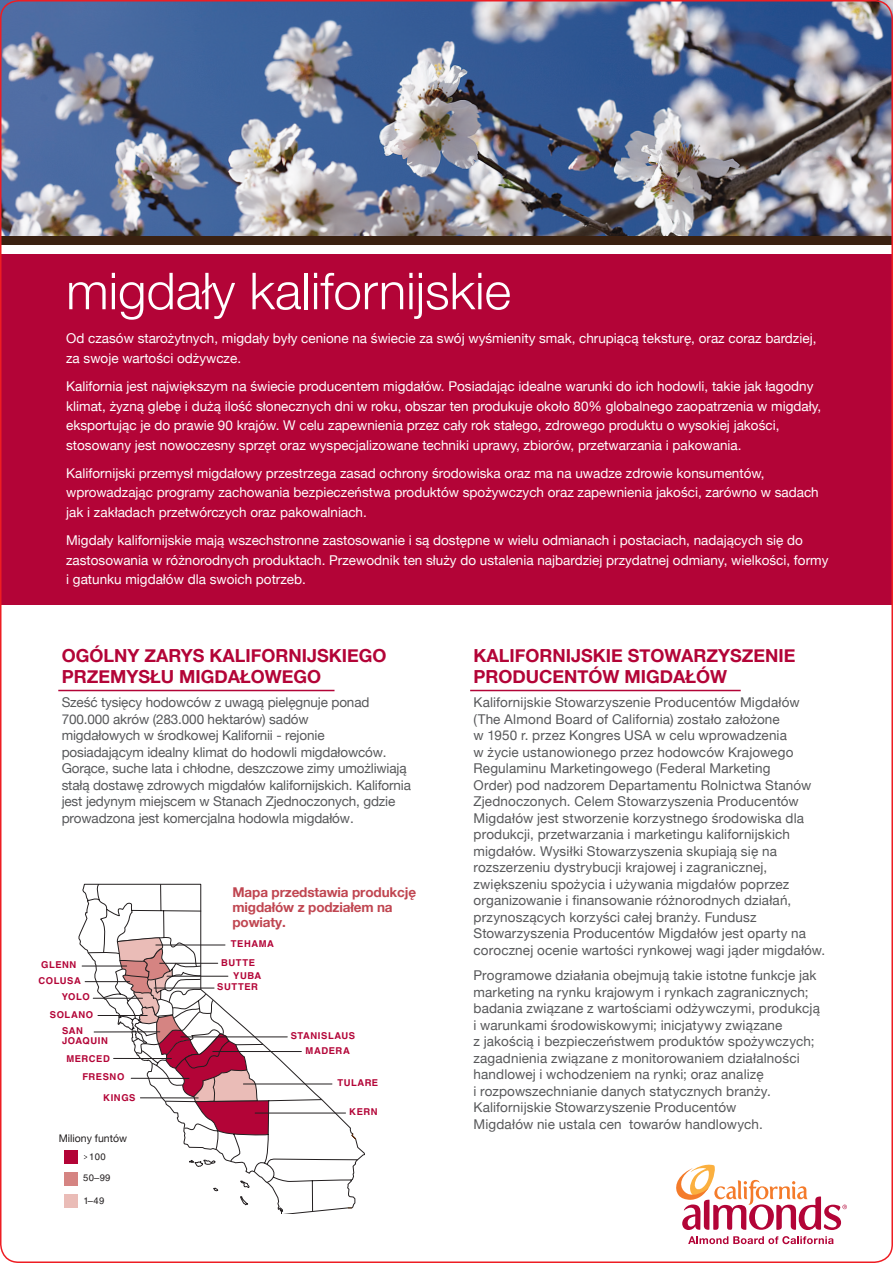
<style>
.page{position:relative;width:893px;height:1263px;background:#fff}
.page>*{position:absolute;margin:0;border:0;box-sizing:border-box;transform-origin:0 0}
.t1{font:300 51px "Helvetica Neue";color:#fff}
.t2{font:700 18px/21px "Helvetica Neue";color:#b30437}
.t3{font:13.5px/16.5px "Helvetica Neue";letter-spacing:.01em;color:#57585a}
.t4{font:13.5px/19.5px "Helvetica Neue";color:#fff}
.t5{font:13.5px/16.5px "Helvetica Neue";letter-spacing:-.01em;color:#57585a}
.t6{font:700 13.5px/15px "Helvetica Neue";letter-spacing:-.01em;color:#c04651}
.t7{font:10.5px "Helvetica Neue";color:#231f20}
.t8{font:700 9.45px/10.6px "Helvetica";letter-spacing:.055em;color:#b30437}
.t9{font:9.45px/16px "Helvetica";letter-spacing:.04em;color:#231f20;text-align:center}
</style>
<div class="page">
<img style="left:0;top:0;width:893px;height:237px">
<div style="left:0;top:254px;width:893px;height:351px;background:#b30437"></div>
<svg style="left:688px;top:1236px;width:145px;height:8px"></svg>
<svg style="left:676px;top:1164px;width:171px;height:66px"></svg>
<svg style="left:183px;top:1036px;width:175px;height:176px"></svg>
<div style="left:65px;top:1172px;width:13px;height:14px;background:#d58482"></div>
<div style="left:65px;top:1150px;width:13px;height:14px;background:#b30437"></div>
<div style="left:65px;top:1194px;width:13px;height:14px;background:#eabcb7"></div>
<hr style="left:82px;top:966px;width:45px;height:1px;background:#231f20">
<hr style="left:85px;top:981px;width:45px;height:1px;background:#231f20">
<hr style="left:243px;top:1084px;width:89px;height:1px;background:#231f20">
<hr style="left:255px;top:1113px;width:91px;height:1px;background:#231f20">
<svg style="left:188px;top:1159px;width:62px;height:46px"></svg>
<svg style="left:88px;top:883px;width:181px;height:252px"></svg>
<hr style="left:181px;top:1036px;width:106px;height:1px;background:#231f20">
<hr style="left:213px;top:1051px;width:88px;height:1px;background:#231f20">
<hr style="left:98px;top:1015px;width:49px;height:1px;background:#231f20">
<hr style="left:167px;top:976px;width:61px;height:1px;background:#231f20">
<hr style="left:58px;top:690px;width:276px;height:1px;background:#b30437">
<hr style="left:470px;top:690px;width:271px;height:1px;background:#b30437">
<div style="left:0;top:237px;width:893px;height:8px;background:#3a2111"></div>
<div style="left:59px;top:1131px;width:80px;height:18px;background:#fff"></div>
<p class="t1" style="left:66px;top:260px;width:446px">migdały kalifornijskie</p>
<p class="t4" style="left:66px;top:328px;width:752px">Od czasów starożytnych, migdały były cenione na świecie za swój wyśmienity smak, chrupiącą teksturę, oraz coraz bardziej, za swoje wartości odżywcze.</p>
<p class="t4" style="left:66px;top:376px;width:757px">Kalifornia jest największym na świecie producentem migdałów. Posiadając idealne warunki do ich hodowli, takie jak łagodny klimat, żyzną glebę i dużą ilość słonecznych dni w roku, obszar ten produkuje około 80% globalnego zaopatrzenia w migdały, eksportując je do prawie 90 krajów. W celu zapewnienia przez cały rok stałego, zdrowego produktu o wysokiej jakości, stosowany jest nowoczesny sprzęt oraz wyspecjalizowane techniki uprawy, zbiorów, przetwarzania i pakowania.</p>
<p class="t4" style="left:66px;top:463px;width:754px">Kalifornijski przemysł migdałowy przestrzega zasad ochrony środowiska oraz ma na uwadze zdrowie konsumentów, wprowadzając programy zachowania bezpieczeństwa produktów spożywczych oraz zapewnienia jakości, zarówno w sadach jak i zakładach przetwórczych oraz pakowalniach.</p>
<p class="t4" style="left:66px;top:530px;width:764px">Migdały kalifornijskie mają wszechstronne zastosowanie i są dostępne w wielu odmianach i postaciach, nadających się do zastosowania w różnorodnych produktach. Przewodnik ten służy do ustalenia najbardziej przydatnej odmiany, wielkości, formy i gatunku migdałów dla swoich potrzeb.</p>
<p class="t2" style="left:62px;top:645px;width:326px">OGÓLNY ZARYS KALIFORNIJSKIEGO<br>PRZEMYSŁU MIGDAŁOWEGO</p>
<p class="t5" style="left:62px;top:694px;width:351px">Sześć tysięcy hodowców z uwagą pielęgnuje ponad 700.000 akrów (283.000 hektarów) sadów<br>migdałowych w środkowej Kalifornii - rejonie<br>posiadającym idealny klimat do hodowli migdałowców.<br>Gorące, suche lata i chłodne, deszczowe zimy umożliwiają stałą dostawę zdrowych migdałów kalifornijskich. Kalifornia jest jedynym miejscem w Stanach Zjednoczonych, gdzie prowadzona jest komercjalna hodowla migdałów.</p>
<p class="t8" style="left:41px;top:959px;width:37px">GLENN</p>
<p class="t8" style="left:62px;top:991px;width:29px">YOLO</p>
<p class="t8" style="left:39px;top:975px;width:44px">COLUSA</p>
<p class="t8" style="left:50px;top:1009px;width:45px">SOLANO</p>
<p class="t8" style="left:62px;top:1025px;width:47px">SAN<br>JOAQUIN</p>
<p class="t8" style="left:82px;top:1049px;width:43px;line-height:18.5px;text-indent:-16px">MERCED<br>FRESNO</p>
<p class="t8" style="left:103px;top:1092px;width:34px">KINGS</p>
<p class="t9" style="left:62px;top:1133px;width:67px">million pounds<br>100</p>
<p class="t9" style="left:83px;top:1169px;width:29px">50–99</p>
<p class="t9" style="left:84px;top:1192px;width:22px">1–49</p>
<p class="t7" style="left:59px;top:1131px;width:70px">Miliony funtów</p>
<p class="t6" style="left:232px;top:884px;width:185px">Mapa przedstawia produkcję migdałów z podziałem na powiaty.</p>
<p class="t8" style="left:221px;top:934px;width:54px;line-height:18.6px;text-indent:10px">TEHAMA<br>BUTTE</p>
<p class="t8" style="left:217px;top:981px;width:42px">SUTTER</p>
<p class="t8" style="left:233px;top:970px;width:30px">YUBA</p>
<p class="t8" style="left:306px;top:1028px;width:51px;line-height:14.7px;text-indent:-15px">STANISLAUS<br>MADERA</p>
<p class="t8" style="left:337px;top:1077px;width:42px">TULARE</p>
<p class="t8" style="left:349px;top:1106px;width:30px">KERN</p>
<p class="t2" style="left:474px;top:645px;width:323px">KALIFORNIJSKIE STOWARZYSZENIE<br>PRODUCENTÓW MIGDAŁÓW</p>
<p class="t3" style="left:474px;top:694px;width:353px">Kalifornijskie Stowarzyszenie Producentów Migdałów (The Almond Board of California) zostało założone<br>w 1950 r. przez Kongres USA w celu wprowadzenia<br>w życie ustanowionego przez hodowców Krajowego Regulaminu Marketingowego (Federal Marketing<br>Order) pod nadzorem Departamentu Rolnictwa Stanów Zjednoczonych. Celem Stowarzyszenia Producentów Migdałów jest stworzenie korzystnego środowiska dla produkcji, przetwarzania i marketingu kalifornijskich migdałów. Wysiłki Stowarzyszenia skupiają się na rozszerzeniu dystrybucji krajowej i zagranicznej, zwiększeniu spożycia i używania migdałów poprzez organizowanie i finansowanie różnorodnych działań, przynoszących korzyści całej branży. Fundusz Stowarzyszenia Producentów Migdałów jest oparty na corocznej ocenie wartości rynkowej wagi jąder migdałów.</p>
<p class="t3" style="left:474px;top:967px;width:348px">Programowe działania obejmują takie istotne funkcje jak marketing na rynku krajowym i rynkach zagranicznych; badania związane z wartościami odżywczymi, produkcją i warunkami środowiskowymi; inicjatywy związane<br>z jakością i bezpieczeństwem produktów spożywczych; zagadnienia związane z monitorowaniem działalności handlowej i wchodzeniem na rynki; oraz analizę<br>i rozpowszechnianie danych statycznych branży.<br>Kalifornijskie Stowarzyszenie Producentów<br>Migdałów nie ustala cen towarów handlowych.</p>
</div>
